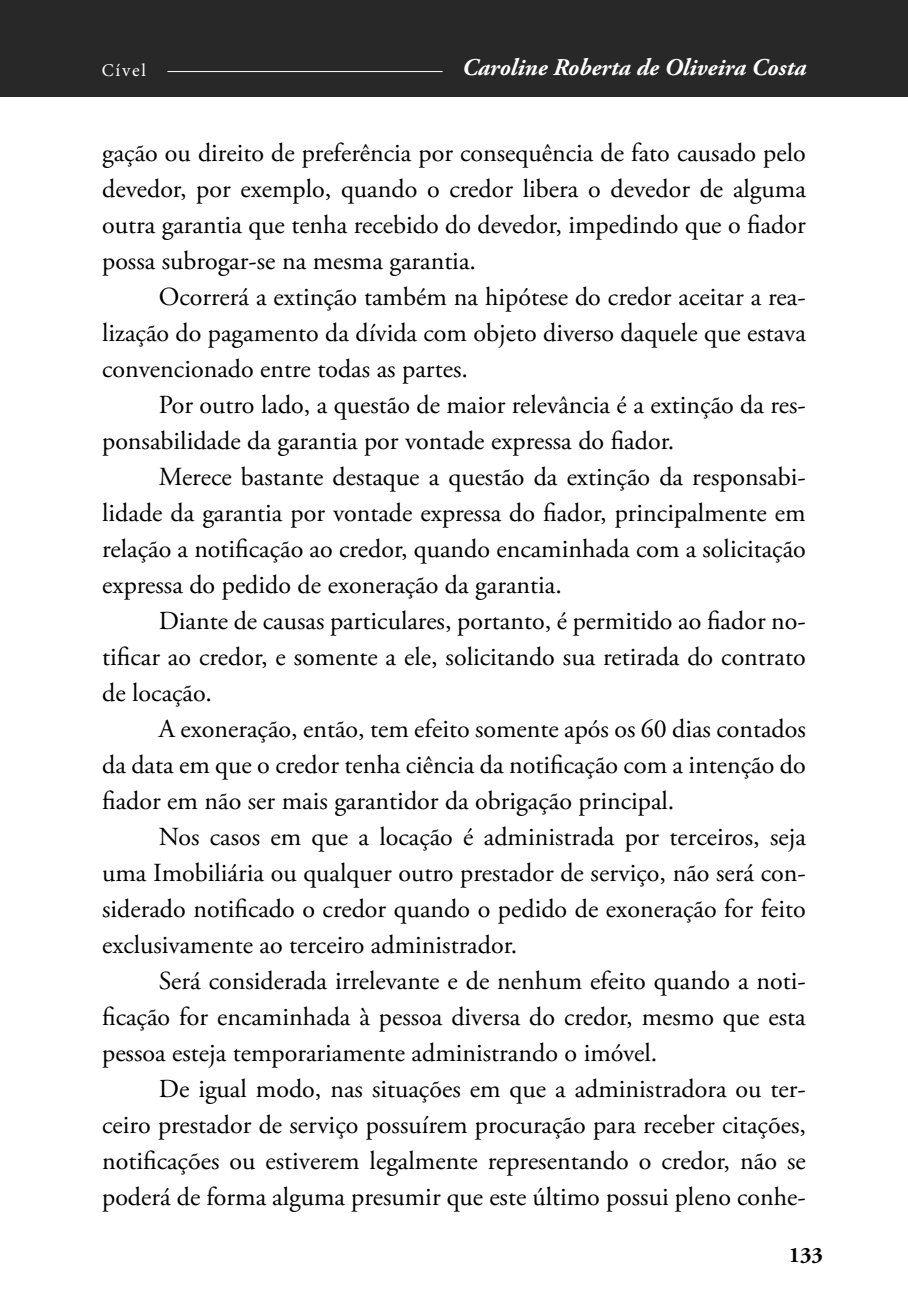
<style>
.page{position:relative;width:908px;height:1304px;background:#fff}
.page>*{position:absolute;margin:0;border:0;box-sizing:border-box;transform-origin:0 0}
.t1{font:26px/36px "Adobe Garamond Pro";color:#000;text-align:justify}
.t2{font:italic 700 24px "Adobe Garamond Pro";color:#fff}
.t3{font:700 22px "Adobe Garamond Pro";color:#000}
.t4{font:18px "Minion Pro";letter-spacing:.095em;color:#fff}
</style>
<div class="page">
<div style="left:0;top:0;width:907px;height:96px;background:#292829"></div>
<hr style="left:167px;top:71px;width:275px;height:1px;background:#fff">
<p class="t4" style="left:102px;top:58px;width:46px">Cível</p>
<p class="t2" style="left:462px;top:54px;width:345px">Caroline Roberta de Oliveira Costa</p>
<p class="t1" style="left:102px;top:135px;width:705px">gação ou direito de preferência por consequência de fato causado pelo devedor, por exemplo, quando o credor libera o devedor de alguma outra garantia que tenha recebido do devedor, impedindo que o fiador possa subrogar-se na mesma garantia.</p>
<p class="t1" style="left:102px;top:279px;width:705px;text-indent:57px">Ocorrerá a extinção também na hipótese do credor aceitar a rea&shy;lização do pagamento da dívida com objeto diverso daquele que estava convencionado entre todas as partes.</p>
<p class="t1" style="left:102px;top:387px;width:705px;text-indent:57px">Por outro lado, a questão de maior relevância é a extinção da res&shy;ponsabilidade da garantia por vontade expressa do fiador.</p>
<p class="t1" style="left:102px;top:459px;width:705px;text-indent:57px">Merece bastante destaque a questão da extinção da responsabi&shy;lidade da garantia por vontade expressa do fiador, principalmente em relação a notificação ao credor, quando encaminhada com a solicitação expressa do pedido de exoneração da garantia.</p>
<p class="t1" style="left:102px;top:603px;width:705px;text-indent:57px">Diante de causas particulares, portanto, é permitido ao fiador no&shy;tificar ao credor, e somente a ele, solicitando sua retirada do contrato de locação.</p>
<p class="t1" style="left:102px;top:711px;width:705px;text-indent:57px">A exoneração, então, tem efeito somente após os 60 dias contados da data em que o credor tenha ciência da notificação com a intenção do fiador em não ser mais garantidor da obrigação principal.</p>
<p class="t1" style="left:102px;top:819px;width:705px;text-indent:57px">Nos casos em que a locação é administrada por terceiros, seja uma Imobiliária ou qualquer outro prestador de serviço, não será con&shy;siderado notificado o credor quando o pedido de exoneração for feito exclusivamente ao terceiro administrador.</p>
<p class="t1" style="left:102px;top:963px;width:705px;text-indent:57px">Será considerada irrelevante e de nenhum efeito quando a noti&shy;ficação for encaminhada à pessoa diversa do credor, mesmo que esta pessoa esteja temporariamente administrando o imóvel.</p>
<p class="t1" style="left:102px;top:1072px;width:705px;text-indent:57px">De igual modo, nas situações em que a administradora ou ter&shy;ceiro prestador de serviço possuírem procuração para receber citações, notificações ou estiverem legalmente representando o credor, não se poderá de forma alguma presumir que este último possui pleno conhe-</p>
<p class="t3" style="left:788px;top:1242px;width:36px">133</p>
</div>
